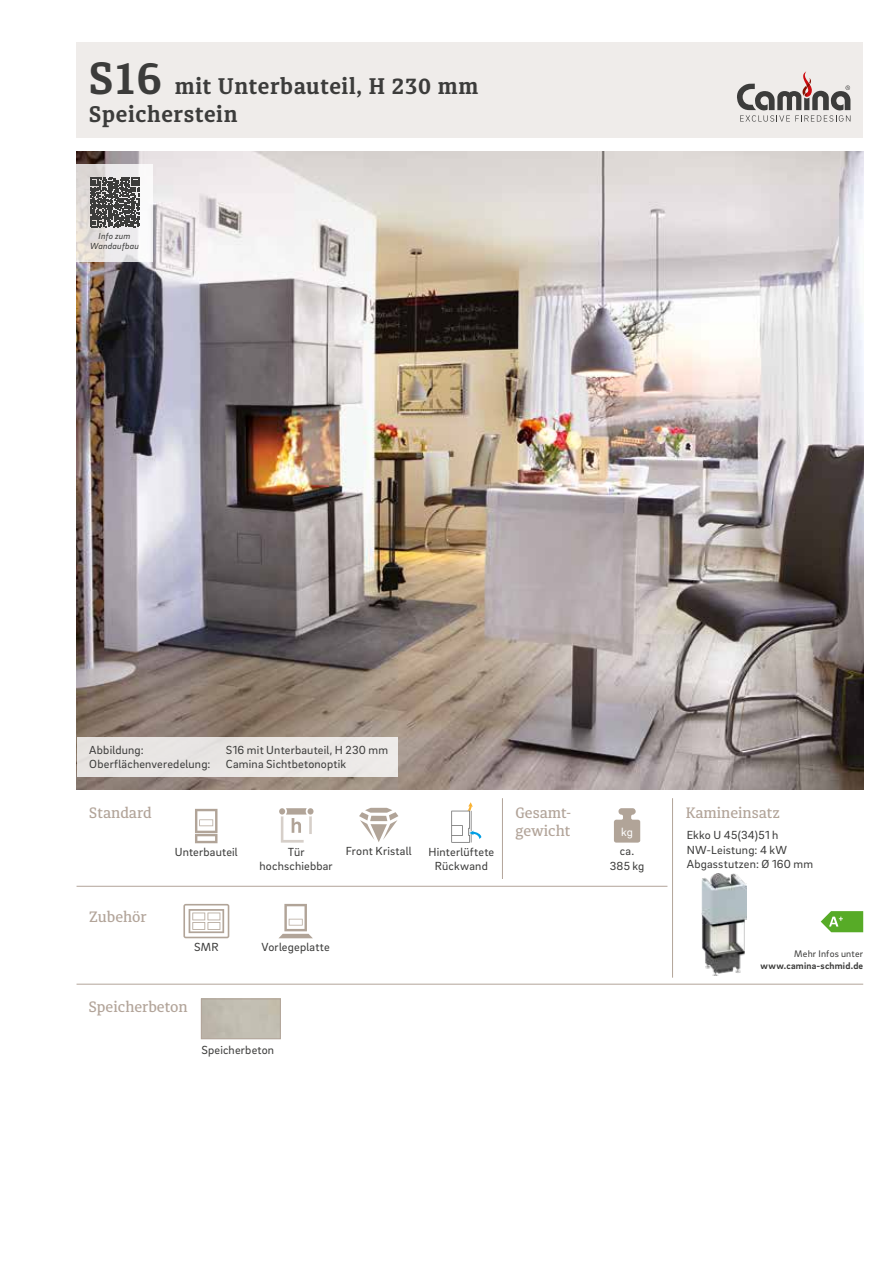
<style>
.page{position:relative;width:893px;height:1263px;background:#fff}
.page>*{position:absolute;margin:0;border:0;box-sizing:border-box;transform-origin:0 0}
.t1{font:700 22.5px "Diaria Pro";letter-spacing:.03em;color:#3c3c3b}
.t2{font:500 15px/18px "Diaria Pro";color:#b2a499}
.t3{font:12px/14.4px "Brix Sans";letter-spacing:.015em;color:#3c3c3b;text-align:center}
.t4{font:12px/14.4px "Brix Sans";letter-spacing:.015em;color:#3b3b3a;text-align:center}
.t5{font:12px "Brix Sans";color:#fff}
.t6{font:700 9.75px "Brix Sans";letter-spacing:.02em;color:#3c3c3b}
.t7{font:9.75px "Brix Sans";letter-spacing:.02em;color:#3c3c3b}
.t8{font:italic 9px/10.8px "Brix Sans";letter-spacing:.025em;color:#3c3c3b;text-align:center}
.s1{font-size:45px}
</style>
<div class="page">
<div style="left:77px;top:43px;width:786px;height:95px;background:#efecea"></div>
<svg style="left:737px;top:71px;width:113px;height:51px"></svg>
<hr style="left:672px;top:798px;width:1px;height:180px;background:#b2a499">
<hr style="left:77px;top:886px;width:590px;height:1px;background:#b2a499">
<svg style="left:614px;top:808px;width:26px;height:35px"></svg>
<hr style="left:502px;top:798px;width:1px;height:81px;background:#b2a499">
<img style="left:77px;top:152px;width:786px;height:638px">
<div style="left:77px;top:737px;width:320px;height:40px;background:#e9e6e4"></div>
<svg style="left:279px;top:808px;width:33px;height:35px"></svg>
<svg style="left:451px;top:802px;width:30px;height:41px"></svg>
<svg style="left:195px;top:809px;width:22px;height:34px"></svg>
<img style="left:701px;top:873px;width:46px;height:102px">
<svg style="left:821px;top:911px;width:42px;height:21px"></svg>
<svg style="left:359px;top:808px;width:39px;height:34px"></svg>
<svg style="left:183px;top:904px;width:46px;height:34px"></svg>
<svg style="left:279px;top:904px;width:34px;height:34px"></svg>
<div style="left:201px;top:999px;width:80px;height:40px;border:1px solid #b2a499"></div>
<hr style="left:77px;top:984px;width:786px;height:1px;background:#b2a499">
<svg style="left:77px;top:164px;width:76px;height:98px"></svg>
<svg style="left:90px;top:177px;width:50px;height:50px;background:#616060"></svg>
<h1 class="t1" style="left:89px;top:73px;width:391px"><span class="s1">S16</span> mit Unterbauteil, H 230 mm</h1>
<h1 class="t1" style="left:89px;top:100px;width:150px">Speicherstein</h1>
<p class="t8" style="left:90px;top:230px;width:51px">Info zum<br>Wandaufbau</p>
<p class="t3" style="left:89px;top:742px;width:56px">Abbildung:</p>
<p class="t3" style="left:226px;top:742px;width:164px">S16 mit Unterbauteil, H 230 mm</p>
<p class="t3" style="left:89px;top:756px;width:123px">Oberflächenveredelung:</p>
<p class="t3" style="left:226px;top:756px;width:122px">Camina Sichtbetonoptik</p>
<p class="t2" style="left:89px;top:803px;width:64px">Standard</p>
<p class="t2" style="left:516px;top:804px;width:57px">Gesamt&shy;gewicht</p>
<p class="t5" style="left:621px;top:824px;width:13px">kg</p>
<p class="t2" style="left:89px;top:907px;width:59px">Zubehör</p>
<p class="t4" style="left:346px;top:844px;width:67px">Front Kristall</p>
<p class="t4" style="left:260px;top:844px;width:75px">Tür hochschiebbar</p>
<p class="t4" style="left:429px;top:844px;width:67px">Hinterlüftete<br>Rückwand</p>
<p class="t4" style="left:175px;top:845px;width:65px">Unterbauteil</p>
<p class="t3" style="left:610px;top:844px;width:36px">ca.<br>385 kg</p>
<p class="t4" style="left:194px;top:940px;width:26px">SMR</p>
<p class="t4" style="left:262px;top:940px;width:70px">Vorlegeplatte</p>
<p class="t2" style="left:89px;top:998px;width:100px">Speicherbeton</p>
<p class="t3" style="left:201px;top:1042px;width:74px">Speicherbeton</p>
<p class="t2" style="left:686px;top:804px;width:96px">Kamineinsatz</p>
<p class="t3" style="left:687px;top:827px;width:128px;text-align:left">Ekko U 45(34)51 h<br>NW-Leistung: 4 kW<br>Abgasstutzen: Ø 160 mm</p>
<p class="t7" style="left:794px;top:948px;width:70px">Mehr Infos unter</p>
<p class="t6" style="left:761px;top:959px;width:104px">www.camina-schmid.de</p>
</div>
